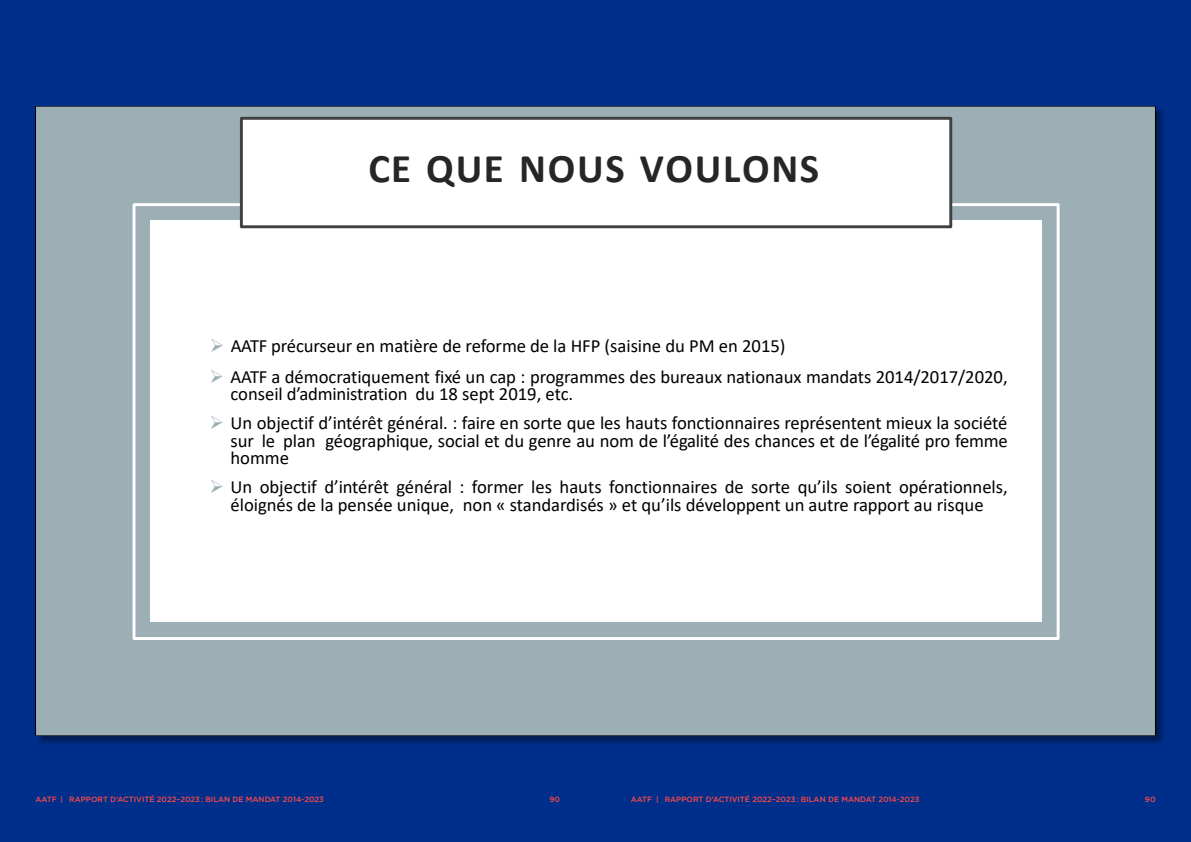
<style>
.page{position:relative;width:1191px;height:842px;background:#fff}
.page>*{position:absolute;margin:0;border:0;box-sizing:border-box;transform-origin:0 0}
.t1{font:700 40.8px "Calibri";letter-spacing:.04em;color:#262626}
.t2{font:18.7px/17.5px "Calibri";letter-spacing:-.005em;color:#000}
.t3{font:500 7.7px "Gotham";color:#ff4848}
.s1{color:#9bafb5}
</style>
<div class="page">
<div style="left:0;top:0;width:595px;height:842px;background:#002f8b"></div>
<div style="left:595px;top:0;width:596px;height:842px;background:#002f8b"></div>
<div style="left:35px;top:106px;width:1131px;height:640px;background:#000;opacity:.4"></div>
<div style="left:35px;top:106px;width:1120px;height:630px;background:#9bafb5"></div>
<div style="left:150px;top:220px;width:891px;height:402px;background:#fff"></div>
<div style="left:241px;top:118px;width:709px;height:109px;background:#fff"></div>
<div style="left:240px;top:117px;width:712px;height:111px;border:3px solid #404040"></div>
<h1 class="t1" style="left:368px;top:140px;width:452px">CE QUE NOUS VOULONS</h1>
<p class="t2" style="left:210px;top:337px;width:577px"><span class="s1">➢</span> AATF précurseur en matière de reforme de la HFP (saisine du PM en 2015)</p>
<p class="t2" style="left:231px;top:367px;width:778px;text-indent:-21px"><span class="s1">➢</span> AATF a démocratiquement fixé un cap : programmes des bureaux nationaux mandats 2014/2017/2020, conseil d’administration du 18 sept 2019, etc.</p>
<p class="t2" style="left:230px;top:414px;width:778px;text-align:justify;text-indent:-21px"><span class="s1">➢</span> Un objectif d’intérêt général. : faire en sorte que les hauts fonctionnaires représentent mieux la société sur le plan géographique, social et du genre au nom de l’égalité des chances et de l’égalité pro femme homme</p>
<p class="t2" style="left:209px;top:478px;width:799px;text-align:center"><span class="s1">➢</span> Un objectif d’intérêt général : former les hauts fonctionnaires de sorte qu’ils soient opérationnels, éloignés de la pensée unique, non « standardisés » et qu’ils développent un autre rapport au risque</p>
<p class="t3" style="left:35px;top:794px;width:290px">AATF | RAPPORT D’ACTIVITÉ 2022–2023 : BILAN DE MANDAT 2014-2023</p>
<p class="t3" style="left:549px;top:794px;width:12px">90</p>
<p class="t3" style="left:631px;top:794px;width:290px">AATF | RAPPORT D’ACTIVITÉ 2022–2023 : BILAN DE MANDAT 2014-2023</p>
<p class="t3" style="left:1145px;top:794px;width:12px">90</p>
</div>
